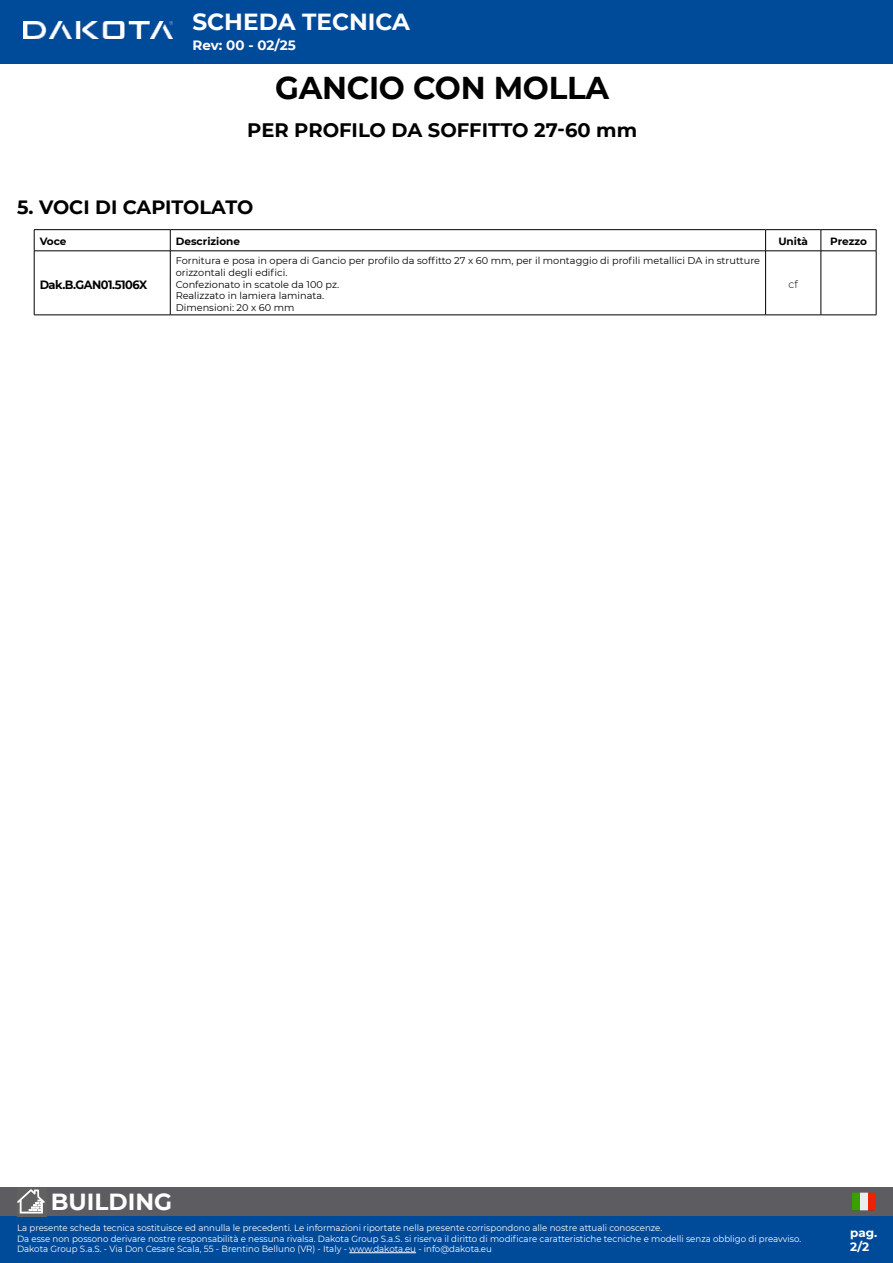
<style>
.page{position:relative;width:893px;height:1263px;background:#fff}
.page>*{position:absolute;margin:0;border:0;box-sizing:border-box;transform-origin:0 0}
.t1{font:700 31.5px "Montserrat";letter-spacing:-.01em;color:#000}
.t2{font:700 23.25px "Montserrat";color:#fff}
.t3{font:700 19.5px "Montserrat";color:#000}
.t4{font:700 19.2px "Montserrat";color:#000}
.t5{font:700 13.5px "Montserrat";color:#fff}
.t6{font:700 12px "Montserrat";letter-spacing:-.04em;color:#000;scale:.95 1}
.t7{font:700 12px/14.4px "Montserrat";color:#fff}
.t8{font:700 10.5px "Montserrat";color:#000}
.t9{font:300 10.5px "Montserrat";color:#000}
.t10{font:9.75px/11.7px "Montserrat";color:#000}
.t11{font:9px/10.5px "Montserrat";color:#fff;scale:.96 1}
</style>
<div class="page">
<div style="left:0;top:1187px;width:893px;height:29px;background:#5d5d61"></div>
<div style="left:0;top:0;width:893px;height:64px;background:#004a9a"></div>
<div style="left:0;top:1216px;width:893px;height:47px;background:#004a9a"></div>
<svg style="left:19px;top:1213px;width:24px;height:1px"></svg>
<svg style="left:17px;top:1189px;width:28px;height:24px"></svg>
<svg style="left:852px;top:1193px;width:24px;height:17px"></svg>
<hr style="left:349px;top:1252px;width:67px;height:1px;background:#fff">
<img style="left:23px;top:22px;width:149px;height:17px">
<hr style="left:34px;top:229px;width:136px;height:1px;background:#000">
<svg style="left:34px;top:230px;width:1px;height:21px"></svg>
<hr style="left:170px;top:229px;width:596px;height:1px;background:#000">
<svg style="left:170px;top:230px;width:1px;height:21px"></svg>
<hr style="left:766px;top:229px;width:55px;height:1px;background:#000">
<svg style="left:765px;top:230px;width:1px;height:21px"></svg>
<hr style="left:821px;top:229px;width:55px;height:1px;background:#000">
<svg style="left:821px;top:230px;width:1px;height:21px"></svg>
<svg style="left:876px;top:230px;width:1px;height:21px"></svg>
<hr style="left:34px;top:251px;width:136px;height:1px;background:#000">
<hr style="left:34px;top:251px;width:1px;height:64px;background:#000">
<hr style="left:170px;top:251px;width:596px;height:1px;background:#000">
<hr style="left:170px;top:251px;width:1px;height:64px;background:#000">
<hr style="left:766px;top:251px;width:55px;height:1px;background:#000">
<hr style="left:765px;top:251px;width:1px;height:64px;background:#000">
<hr style="left:821px;top:251px;width:55px;height:1px;background:#000">
<hr style="left:821px;top:251px;width:1px;height:64px;background:#000">
<hr style="left:876px;top:251px;width:1px;height:64px;background:#000">
<hr style="left:34px;top:315px;width:136px;height:1px;background:#000">
<hr style="left:170px;top:315px;width:596px;height:1px;background:#000">
<hr style="left:766px;top:315px;width:55px;height:1px;background:#000">
<hr style="left:821px;top:315px;width:55px;height:1px;background:#000">
<h2 class="t2" style="left:192px;top:5px;width:219px">SCHEDA TECNICA</h2>
<h3 class="t5" style="left:192px;top:35px;width:105px">Rev: 00 - 02/25</h3>
<h1 class="t1" style="left:275px;top:65px;width:335px">GANCIO CON MOLLA</h1>
<h3 class="t3" style="left:247px;top:116px;width:391px">PER PROFILO DA SOFFITTO 27-60 mm</h3>
<h3 class="t4" style="left:17px;top:194px;width:238px">5. VOCI DI CAPITOLATO</h3>
<p class="t8" style="left:40px;top:234px;width:28px">Voce</p>
<p class="t8" style="left:176px;top:234px;width:66px">Descrizione</p>
<p class="t8" style="left:778px;top:234px;width:31px">Unità</p>
<p class="t8" style="left:830px;top:234px;width:38px">Prezzo</p>
<h3 class="t6" style="left:40px;top:276px;width:115px">Dak.B.GAN01.5106X</h3>
<p class="t10" style="left:176px;top:254px;width:586px">Fornitura e posa in opera di Gancio per profilo da soffitto 27 x 60 mm, per il montaggio di profili metallici DA in strutture orizzontali degli edifici.<br>Confezionato in scatole da 100 pz.<br>Realizzato in lamiera laminata.<br>Dimensioni: 20 x 60 mm</p>
<p class="t9" style="left:789px;top:277px;width:11px">cf</p>
<h2 class="t2" style="left:51px;top:1184px;width:123px">BUILDING</h2>
<p class="t11" style="left:17px;top:1222px;width:818px">La presente scheda tecnica sostituisce ed annulla le precedenti. Le informazioni riportate nella presente corrispondono alle nostre attuali conoscenze.<br>Da esse non possono derivare nostre responsabilità e nessuna rivalsa. Dakota Group S.a.S. si riserva il diritto di modificare caratteristiche tecniche e modelli senza obbligo di preavviso.<br>Dakota Group S.a.S. - Via Don Cesare Scala, 55 - Brentino Belluno (VR) - Italy - www.dakota.eu - info@dakota.eu</p>
<h3 class="t7" style="left:850px;top:1225px;width:29px">pag.<br>2/2</h3>
</div>
